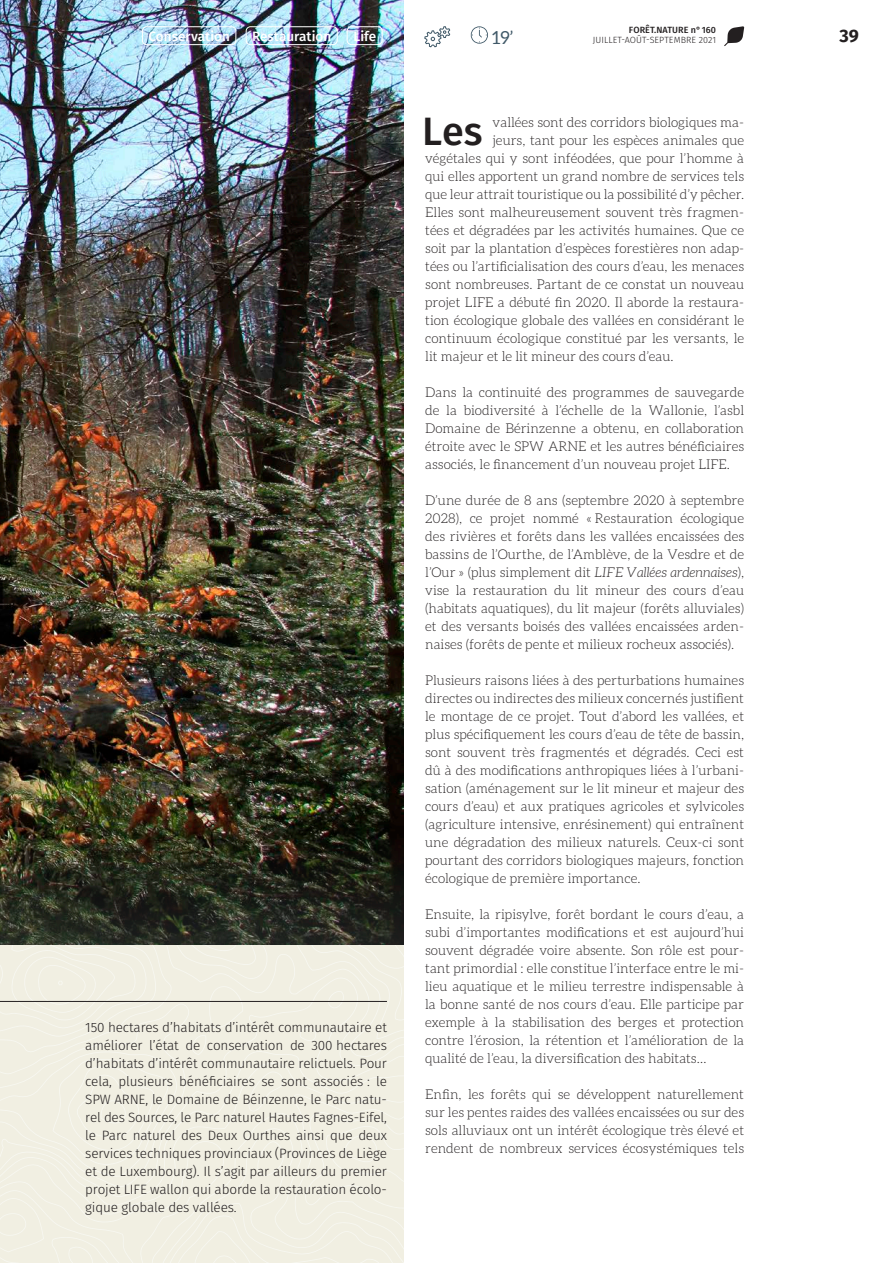
<style>
.page{position:relative;width:893px;height:1263px;background:#fff}
.page>*{position:absolute;margin:0;border:0;box-sizing:border-box;transform-origin:0 0}
.t1{font:500 39.6px "Fira Sans";color:#231f20}
.t2{font:18px "Aleo";color:#405968}
.t3{font:700 18px "Fira Sans";color:#231f20}
.t4{font:300 13.5px/18px "Aleo";color:#231f20;text-align:justify}
.t5{font:300 13.5px/18px "Fira Sans";letter-spacing:-.01em;color:#231f20;text-align:justify}
.t6{font:500 13.5px "Fira Sans";color:#fff}
.t7{font:300 9px "Fira Sans";letter-spacing:.01em;color:#231f20}
.t8{font:500 9px "Fira Sans";letter-spacing:.01em;color:#231f20}
.s1{font-style:italic}
</style>
<div class="page">
<svg style="left:724px;top:26px;width:20px;height:20px"></svg>
<img style="left:0;top:0;width:404px;height:831px">
<svg style="left:0;top:831px;width:404px;height:114px;background:#2a2c1f"></svg>
<div style="left:0;top:945px;width:404px;height:318px;background:#f1efe2"></div>
<hr style="left:0;top:1001px;width:387px;height:1px;background:#231f20">
<svg style="left:424px;top:26px;width:27px;height:22px"></svg>
<div style="left:246px;top:26px;width:92px;height:19px;border:1px solid #fff;border-radius:4px"></div>
<div style="left:347px;top:26px;width:36px;height:19px;border:1px solid #fff;border-radius:4px"></div>
<div style="left:142px;top:26px;width:94px;height:19px;border:1px solid #fff;border-radius:4px"></div>
<svg style="left:470px;top:26px;width:18px;height:18px"></svg>
<p class="t6" style="left:148px;top:26px;width:83px">Conservation</p>
<p class="t6" style="left:252px;top:26px;width:81px">Restauration</p>
<p class="t6" style="left:354px;top:26px;width:24px">Life</p>
<h2 class="t2" style="left:492px;top:27px;width:23px">19’</h2>
<p class="t8" style="left:629px;top:23px;width:89px">FORÊT.NATURE n°160</p>
<p class="t7" style="left:593px;top:34px;width:125px">JUILLET-AOÛT-SEPTEMBRE 2021</p>
<h2 class="t3" style="left:839px;top:24px;width:21px">39</h2>
<p class="t5" style="left:85px;top:1019px;width:303px">150 hectares d’habitats d’intérêt communautaire et améliorer l’état de conservation de 300 hectares d’habitats d’intérêt communautaire relictuels. Pour cela, plusieurs bénéficiaires se sont associés : le SPW ARNE, le Domaine de Béinzenne, le Parc natu&shy;rel des Sources, le Parc naturel Hautes Fagnes-Eifel, le Parc naturel des Deux Ourthes ainsi que deux services techniques provinciaux (Provinces de Liège et de Luxembourg). Il s’agit par ailleurs du premier projet LIFE wallon qui aborde la restauration écolo&shy;gique globale des vallées.</p>
<h1 class="t1" style="left:422px;top:103px;width:62px">Les</h1>
<p class="t4" style="left:493px;top:113px;width:253px">vallées sont des corridors biologiques ma-</p>
<p class="t4" style="left:493px;top:131px;width:253px">jeurs, tant pour les espèces animales que</p>
<p class="t4" style="left:425px;top:149px;width:320px">végétales qui y sont inféodées, que pour l’homme à</p>
<p class="t4" style="left:425px;top:167px;width:320px">qui elles apportent un grand nombre de services tels</p>
<p class="t4" style="left:425px;top:185px;width:320px">que leur attrait touristique ou la possibilité d’y pêcher.</p>
<p class="t4" style="left:425px;top:203px;width:320px">Elles sont malheureusement souvent très fragmen-</p>
<p class="t4" style="left:425px;top:221px;width:320px">tées et dégradées par les activités humaines. Que ce</p>
<p class="t4" style="left:425px;top:239px;width:320px">soit par la plantation d’espèces forestières non adap-</p>
<p class="t4" style="left:425px;top:257px;width:320px">tées ou l’artificialisation des cours d’eau, les menaces</p>
<p class="t4" style="left:425px;top:275px;width:320px">sont nombreuses. Partant de ce constat un nouveau</p>
<p class="t4" style="left:425px;top:293px;width:320px">projet LIFE a débuté fin 2020. Il aborde la restaura-</p>
<p class="t4" style="left:425px;top:311px;width:320px">tion écologique globale des vallées en considérant le</p>
<p class="t4" style="left:425px;top:329px;width:320px">continuum écologique constitué par les versants, le</p>
<p class="t4" style="left:425px;top:347px;width:250px">lit majeur et le lit mineur des cours d’eau.</p>
<p class="t4" style="left:425px;top:383px;width:320px">Dans la continuité des programmes de sauvegarde de la biodiversité à l’échelle de la Wallonie, l’asbl Domaine de Bérinzenne a obtenu, en collaboration étroite avec le SPW ARNE et les autres bénéficiaires associés, le financement d’un nouveau projet LIFE.</p>
<p class="t4" style="left:425px;top:491px;width:320px">D’une durée de 8 ans (septembre 2020 à septembre 2028), ce projet nommé « Restauration écologique des rivières et forêts dans les vallées encaissées des bassins de l’Ourthe, de l’Amblève, de la Vesdre et de l’Our » (plus simplement dit <span class="s1">LIFE Vallées ardennaises</span>), vise la restauration du lit mineur des cours d’eau (habitats aquatiques), du lit majeur (forêts alluviales) et des versants boisés des vallées encaissées arden&shy;naises (forêts de pente et milieux rocheux associés).</p>
<p class="t4" style="left:425px;top:671px;width:320px">Plusieurs raisons liées à des perturbations humaines directes ou indirectes des milieux concernés justifient le montage de ce projet. Tout d’abord les vallées, et plus spécifiquement les cours d’eau de tête de bassin, sont souvent très fragmentés et dégradés. Ceci est dû à des modifications anthropiques liées à l’urbani&shy;sation (aménagement sur le lit mineur et majeur des cours d’eau) et aux pratiques agricoles et sylvicoles (agriculture intensive, enrésinement) qui entraînent une dégradation des milieux naturels. Ceux-ci sont pourtant des corridors biologiques majeurs, fonction écologique de première importance.</p>
<p class="t4" style="left:425px;top:905px;width:320px">Ensuite, la ripisylve, forêt bordant le cours d’eau, a subi d’importantes modifications et est aujourd’hui souvent dégradée voire absente. Son rôle est pour&shy;tant primordial : elle constitue l’interface entre le mi&shy;lieu aquatique et le milieu terrestre indispensable à la bonne santé de nos cours d’eau. Elle participe par exemple à la stabilisation des berges et protection contre l’érosion, la rétention et l’amélioration de la qualité de l’eau, la diversification des habitats…</p>
<p class="t4" style="left:425px;top:1085px;width:320px">Enfin, les forêts qui se développent naturellement sur les pentes raides des vallées encaissées ou sur des sols alluviaux ont un intérêt écologique très élevé et rendent de nombreux services écosystémiques tels</p>
</div>
